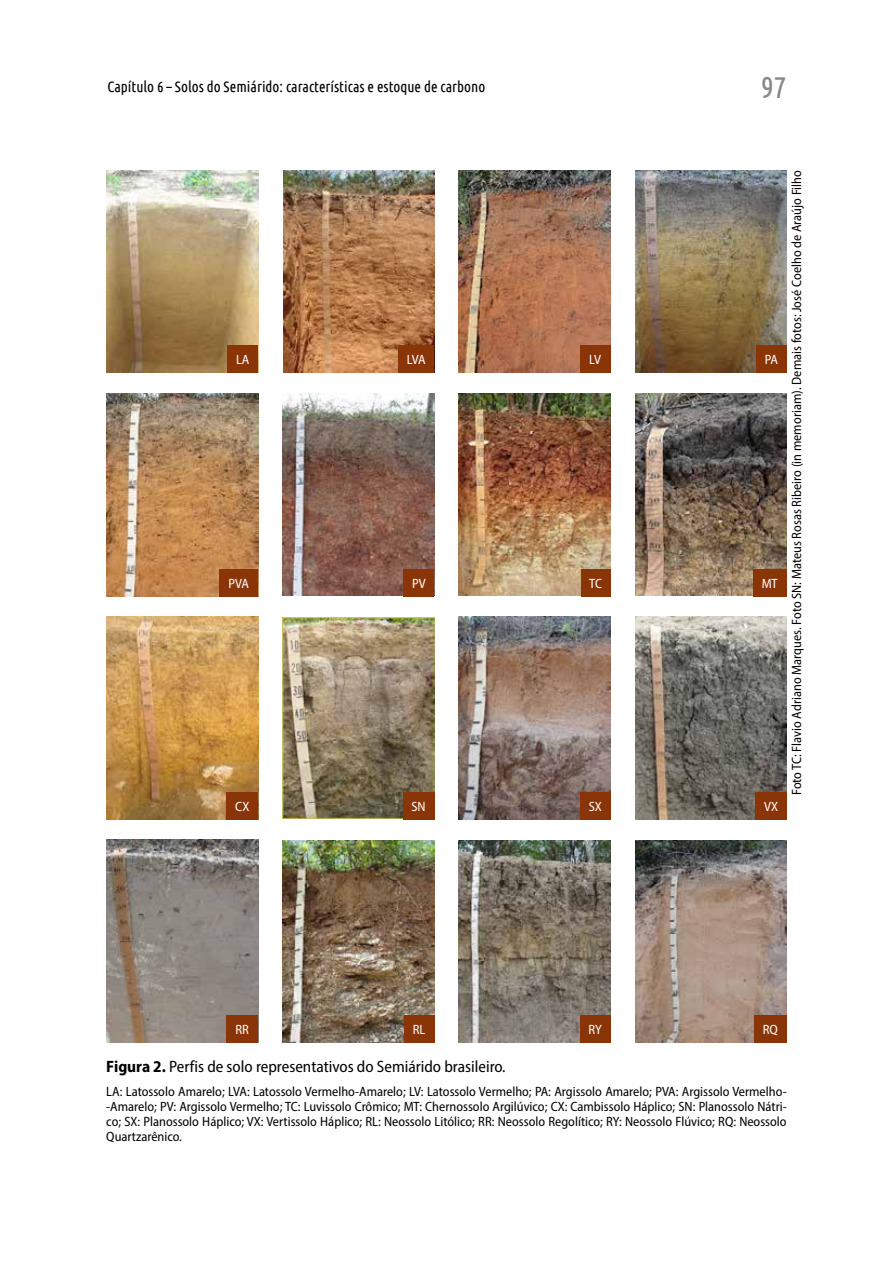
<style>
.page{position:relative;width:893px;height:1263px;background:#fff}
.page>*{position:absolute;margin:0;border:0;box-sizing:border-box;transform-origin:0 0}
.t1{font:30px "Ubuntu Condensed";color:#878787}
.t2{font:semi-condensed 16.5px "Myriad Pro";color:#000}
.t3{font:15px "Ubuntu Condensed";color:#000}
.t4{font:semi-condensed 13.5px/15px "Myriad Pro";color:#000;text-align:justify}
.t5{font:semi-condensed 13.5px "Myriad Pro";color:#fff}
.s1{font-weight:700}
</style>
<div class="page">
<img style="left:106px;top:170px;width:152px;height:203px">
<img style="left:106px;top:393px;width:152px;height:203px">
<img style="left:106px;top:617px;width:152px;height:202px">
<img style="left:106px;top:840px;width:152px;height:203px">
<img style="left:284px;top:170px;width:150px;height:203px">
<img style="left:283px;top:393px;width:151px;height:203px">
<img style="left:283px;top:617px;width:151px;height:202px">
<img style="left:283px;top:840px;width:151px;height:203px">
<img style="left:459px;top:170px;width:151px;height:202px">
<img style="left:459px;top:394px;width:151px;height:202px">
<img style="left:459px;top:617px;width:151px;height:202px">
<img style="left:459px;top:840px;width:151px;height:203px">
<img style="left:635px;top:170px;width:152px;height:203px">
<img style="left:635px;top:393px;width:152px;height:203px">
<img style="left:635px;top:617px;width:152px;height:202px">
<img style="left:635px;top:840px;width:152px;height:203px">
<div style="left:228px;top:346px;width:30px;height:27px;background:#893508"></div>
<div style="left:220px;top:569px;width:38px;height:27px;background:#893508"></div>
<div style="left:227px;top:792px;width:31px;height:27px;background:#893508"></div>
<div style="left:227px;top:1015px;width:31px;height:28px;background:#893508"></div>
<div style="left:398px;top:346px;width:36px;height:27px;background:#893508"></div>
<div style="left:404px;top:569px;width:30px;height:27px;background:#893508"></div>
<div style="left:403px;top:792px;width:31px;height:27px;background:#893508"></div>
<div style="left:404px;top:1015px;width:30px;height:28px;background:#893508"></div>
<div style="left:580px;top:346px;width:30px;height:27px;background:#893508"></div>
<div style="left:581px;top:569px;width:29px;height:27px;background:#893508"></div>
<div style="left:580px;top:792px;width:30px;height:27px;background:#893508"></div>
<div style="left:580px;top:1015px;width:30px;height:28px;background:#893508"></div>
<div style="left:756px;top:346px;width:31px;height:27px;background:#893508"></div>
<div style="left:753px;top:569px;width:34px;height:27px;background:#893508"></div>
<div style="left:755px;top:792px;width:32px;height:27px;background:#893508"></div>
<div style="left:754px;top:1015px;width:33px;height:28px;background:#893508"></div>
<p class="t3" style="left:107px;top:77px;width:379px">Capítulo 6 – Solos do Semiárido: características e estoque de carbono</p>
<h1 class="t1" style="left:761px;top:69px;width:27px">97</h1>
<p class="t5" style="left:236px;top:352px;width:15px">LA</p>
<p class="t5" style="left:229px;top:575px;width:22px">PVA</p>
<p class="t5" style="left:407px;top:352px;width:20px">LVA</p>
<p class="t5" style="left:412px;top:575px;width:15px">PV</p>
<p class="t5" style="left:589px;top:352px;width:14px">LV</p>
<p class="t5" style="left:589px;top:575px;width:14px">TC</p>
<p class="t5" style="left:765px;top:352px;width:15px">PA</p>
<p class="t5" style="left:762px;top:575px;width:17px">MT</p>
<p class="t4" style="left:789px;top:795px;width:626px;rotate:-90deg">Foto TC: Flavio Adriano Marques. Foto SN: Mateus Rosas Ribeiro (in memoriam). Demais fotos: José Coelho de Araújo Filho</p>
<p class="t5" style="left:235px;top:798px;width:16px">CX</p>
<p class="t5" style="left:411px;top:798px;width:16px">SN</p>
<p class="t5" style="left:589px;top:798px;width:15px">SX</p>
<p class="t5" style="left:764px;top:798px;width:15px">VX</p>
<p class="t5" style="left:236px;top:1021px;width:15px">RR</p>
<p class="t5" style="left:413px;top:1021px;width:14px">RL</p>
<p class="t5" style="left:589px;top:1021px;width:15px">RY</p>
<p class="t5" style="left:763px;top:1021px;width:17px">RQ</p>
<p class="t2" style="left:106px;top:1056px;width:401px"><span class="s1">Figura 2.</span> Perfis de solo representativos do Semiárido brasileiro.</p>
<p class="t4" style="left:106px;top:1083px;width:682px">LA: Latossolo Amarelo; LVA: Latossolo Vermelho-Amarelo; LV: Latossolo Vermelho; PA: Argissolo Amarelo; PVA: Argissolo Vermelho--Amarelo; PV: Argissolo Vermelho; TC: Luvissolo Crômico; MT: Chernossolo Argilúvico; CX: Cambissolo Háplico; SN: Planossolo Nátri&shy;co; SX: Planossolo Háplico; VX: Vertissolo Háplico; RL: Neossolo Litólico; RR: Neossolo Regolítico; RY: Neossolo Flúvico; RQ: Neossolo Quartzarênico.</p>
</div>
